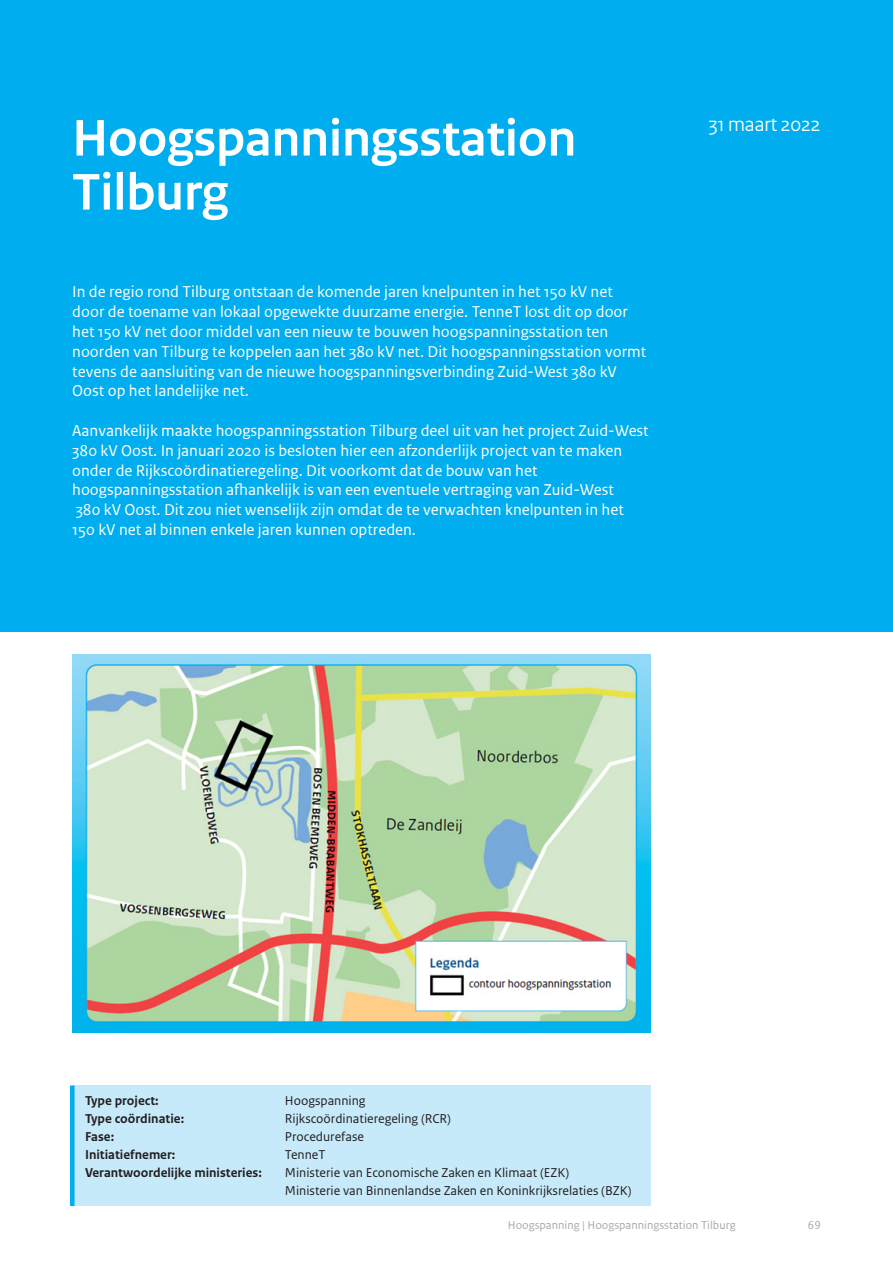
<style>
.page{position:relative;width:893px;height:1263px;background:#fff}
.page>*{position:absolute;margin:0;border:0;box-sizing:border-box;transform-origin:0 0}
.H3_04_RO_Paragraafko{font:700 54px/54px "Rijksoverheid Sans Heading";color:#fff}
.P_Datum{font:21px "Rijksoverheid Sans Heading";color:#fff}
.P_09_RO_Inleiding_DI{font:16.5px/19.8px "Rijksoverheid Sans Text TT";color:#fff}
.P_Type-project_Licht{font:13.5px/18px "Rijksoverheid Sans Text";color:#231f20}
.P_Type-project_Licht-2{font:700 13.5px "Rijksoverheid Sans Text";color:#231f20}
.t1{font:12px "Rijksoverheid Sans Text TT";color:#a8a9ad}
</style>
<div class="page">
<div style="left:0;top:0;width:893px;height:631px;background:#00aeef"></div>
<img style="left:72px;top:655px;width:579px;height:378px">
<div style="left:72px;top:1085px;width:579px;height:121px;background:#c6eafa"></div>
<div style="left:70px;top:1085px;width:5px;height:121px;background:#00aeef"></div>
<h3 class="H3_04_RO_Paragraafko" style="left:72px;top:112px;width:505px">Hoogspanningsstation<br>Tilburg</h3>
<p class="P_09_RO_Inleiding_DI" style="left:72px;top:282px;width:575px">In de regio rond Tilburg ontstaan de komende jaren knelpunten in het 150 kV net door de toename van lokaal opgewekte duurzame energie. TenneT lost dit op door het 150 kV net door middel van een nieuw te bouwen hoogspanningsstation ten noorden van Tilburg te koppelen aan het 380 kV net. Dit hoogspanningsstation vormt tevens de aansluiting van de nieuwe hoogspanningsverbinding Zuid-West 380 kV Oost op het landelijke net.</p>
<p class="P_09_RO_Inleiding_DI" style="left:72px;top:421px;width:578px">Aanvankelijk maakte hoogspanningsstation Tilburg deel uit van het project Zuid-West 380 kV Oost. In januari 2020 is besloten hier een afzonderlijk project van te maken onder de Rijkscoördinatieregeling. Dit voorkomt dat de bouw van het hoogspanningsstation afhankelijk is van een eventuele vertraging van Zuid-West<br>380 kV Oost. Dit zou niet wenselijk zijn omdat de te verwachten knelpunten in het<br>150 kV net al binnen enkele jaren kunnen optreden.</p>
<p class="P_Datum" style="left:709px;top:112px;width:113px">31 maart 2022</p>
<p class="P_Type-project_Licht-2" style="left:85px;top:1093px;width:75px">Type project:</p>
<p class="P_Type-project_Licht" style="left:285px;top:1092px;width:82px">Hoogspanning</p>
<p class="P_Type-project_Licht-2" style="left:85px;top:1111px;width:101px">Type coördinatie:</p>
<p class="P_Type-project_Licht" style="left:285px;top:1110px;width:168px">Rijkscoördinatieregeling (RCR)</p>
<p class="P_Type-project_Licht-2" style="left:85px;top:1129px;width:31px">Fase:</p>
<p class="P_Type-project_Licht" style="left:285px;top:1128px;width:81px">Procedurefase</p>
<p class="P_Type-project_Licht-2" style="left:85px;top:1147px;width:92px">Initiatiefnemer:</p>
<p class="P_Type-project_Licht" style="left:285px;top:1146px;width:42px">TenneT</p>
<p class="P_Type-project_Licht-2" style="left:85px;top:1165px;width:178px">Verantwoordelijke ministeries:</p>
<p class="P_Type-project_Licht" style="left:285px;top:1164px;width:348px">Ministerie van Economische Zaken en Klimaat (EZK)<br>Ministerie van Binnenlandse Zaken en Koninkrijksrelaties (BZK)</p>
<p class="t1" style="left:508px;top:1218px;width:229px">Hoogspanning | Hoogspanningsstation Tilburg</p>
<p class="t1" style="left:808px;top:1218px;width:14px">69</p>
</div>
